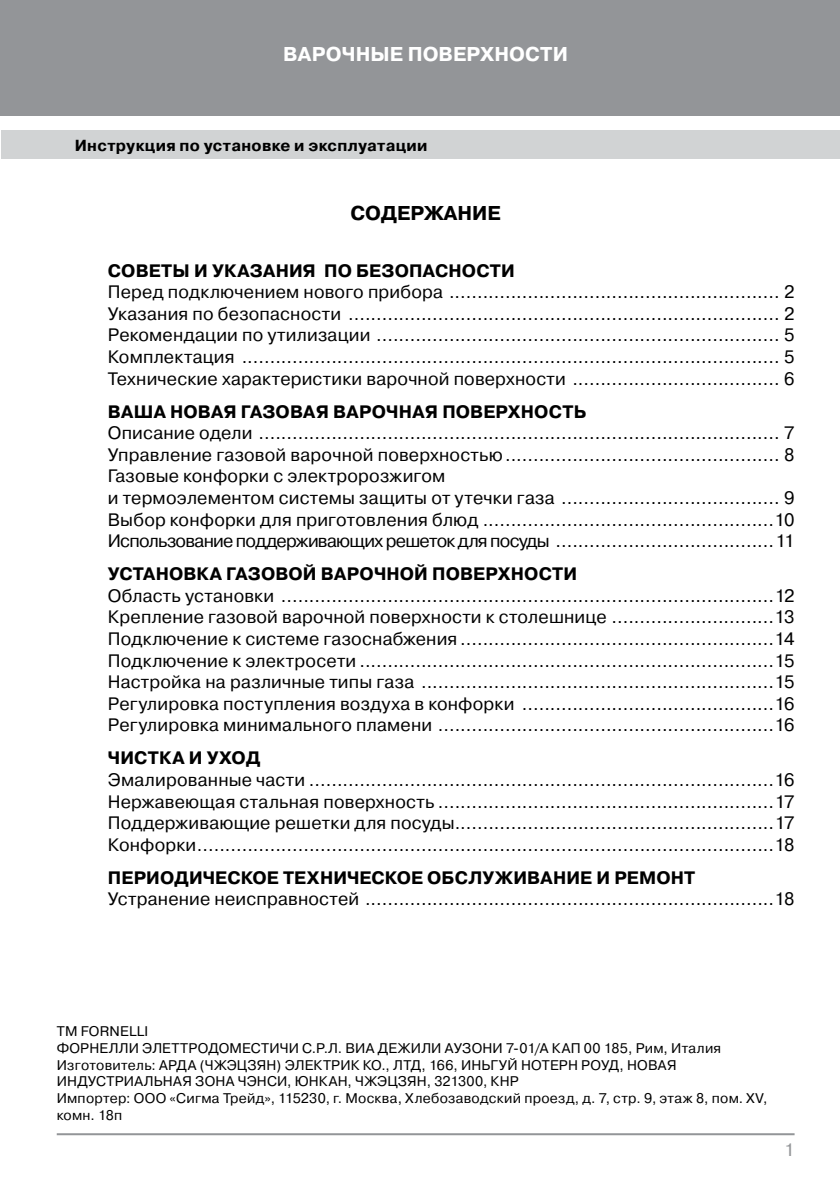
<style>
.page{position:relative;width:840px;height:1191px;background:#fff}
.page>*{position:absolute;margin:0;border:0;box-sizing:border-box;transform-origin:0 0}
.t1{font:700 20px "Pragmatica C";letter-spacing:.005em;color:#fff}
.t2{font:700 20px "Pragmatica C";color:#000}
.t3{font:18px/21.6px "Pragmatica C";letter-spacing:.01em;color:#000;text-align:justify}
.t4{font:700 18px "Pragmatica C";letter-spacing:.01em;color:#000}
.t5{font:18px "Pragmatica C";color:#939598}
.t6{font:700 16px "Pragmatica C";letter-spacing:.02em;color:#000}
.t7{font:14px/16.8px "Pragmatica C";letter-spacing:.02em;color:#000}
</style>
<div class="page">
<div style="left:0;top:0;width:839px;height:116px;background:#939598"></div>
<div style="left:1px;top:130px;width:838px;height:29px;background:#d1d3d4"></div>
<hr style="left:57px;top:1133px;width:737px;height:2px;background:#939598">
<p class="t1" style="left:283px;top:43px;width:286px">ВАРОЧНЫЕ ПОВЕРХНОСТИ</p>
<p class="t6" style="left:75px;top:136px;width:354px">Инструкция по установке и эксплуатации</p>
<p class="t2" style="left:350px;top:202px;width:151px">СОДЕРЖАНИЕ</p>
<p class="t4" style="left:108px;top:260px;width:408px">СОВЕТЫ И УКАЗАНИЯ ПО БЕЗОПАСНОСТИ</p>
<p class="t3" style="left:108px;top:281px;width:687px">Перед подключением нового прибора ........................................................... 2<br>Указания по безопасности ............................................................................. 2<br>Рекомендации по утилизации ........................................................................ 5<br>Комплектация ................................................................................................ 5<br>Технические характеристики варочной поверхности ..................................... 6</p>
<p class="t4" style="left:108px;top:401px;width:480px">ВАША НОВАЯ ГАЗОВАЯ ВАРОЧНАЯ ПОВЕРХНОСТЬ</p>
<p class="t3" style="left:108px;top:422px;width:687px;text-align:left">Описание одели ............................................................................................. 7<br>Управление газовой варочной поверхностью................................................. 8<br>Газовые конфорки с электророзжигом<br>и термоэлементом системы защиты от утечки газа ....................................... 9<br>Выбор конфорки для приготовления блюд ....................................................10<br>Использование поддерживающих решеток для посуды .......................................11</p>
<p class="t4" style="left:108px;top:564px;width:470px">УСТАНОВКА ГАЗОВОЙ ВАРОЧНОЙ ПОВЕРХНОСТИ</p>
<p class="t3" style="left:108px;top:585px;width:688px">Область установки ........................................................................................12<br>Крепление газовой варочной поверхности к столешнице .............................13<br>Подключение к системе газоснабжения ........................................................14<br>Подключение к электросети ..........................................................................15<br>Настройка на различные типы газа ...............................................................15<br>Регулировка поступления воздуха в конфорки .............................................16<br>Регулировка минимального пламени ............................................................16</p>
<p class="t4" style="left:108px;top:748px;width:154px">ЧИСТКА И УХОД</p>
<p class="t3" style="left:108px;top:769px;width:688px">Эмалированные части ...................................................................................16<br>Нержавеющая стальная поверхность ............................................................17<br>Поддерживающие решетки для посуды.........................................................17<br>Конфорки.......................................................................................................18</p>
<p class="t4" style="left:108px;top:867px;width:588px">ПЕРИОДИЧЕСКОЕ ТЕХНИЧЕСКОЕ ОБСЛУЖИВАНИЕ И РЕМОНТ</p>
<p class="t3" style="left:108px;top:888px;width:687px">Устранение неисправностей .........................................................................18</p>
<p class="t7" style="left:57px;top:1022px;width:711px">ТМ FORNELLI<br>ФОРНЕЛЛИ ЭЛЕТТРОДОМЕСТИЧИ С.Р.Л. ВИА ДЕЖИЛИ АУЗОНИ 7-01/А КАП 00 185, Рим, Италия Изготовитель: АРДА (ЧЖЭЦЗЯН) ЭЛЕКТРИК КО., ЛТД, 166, ИНЬГУЙ НОТЕРН РОУД, НОВАЯ ИНДУСТРИАЛЬНАЯ ЗОНА ЧЭНСИ, ЮНКАН, ЧЖЭЦЗЯН, 321300, КНР<br>Импортер: ООО «Сигма Трейд», 115230, г. Москва, Хлебозаводский проезд, д. 7, стр. 9, этаж 8, пом. XV, комн. 18п</p>
<p class="t5" style="left:783px;top:1139px;width:12px">1</p>
</div>
